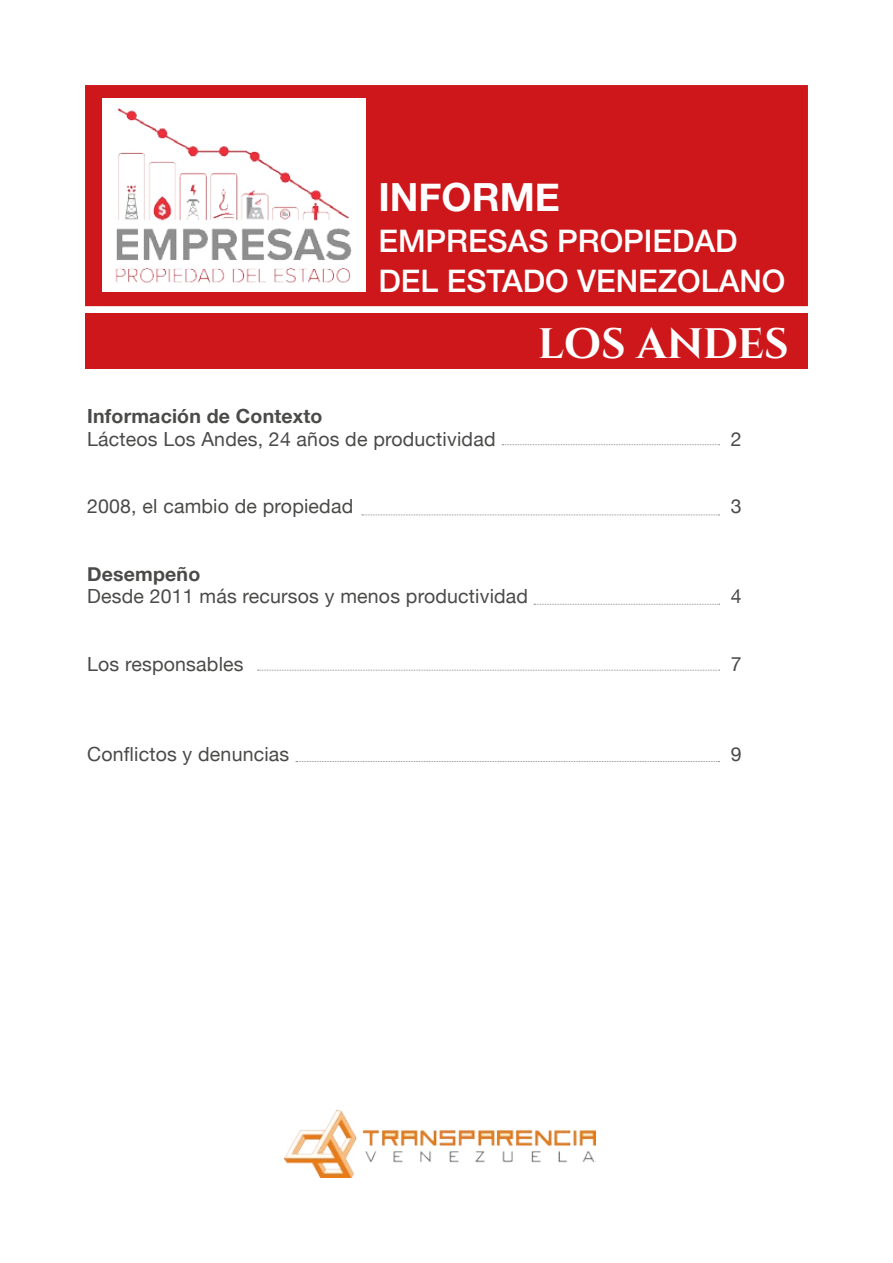
<style>
.page{position:relative;width:893px;height:1263px;background:#fff}
.page>*{position:absolute;margin:0;border:0;box-sizing:border-box;transform-origin:0 0}
.t1{font:700 42.6px "Cinzel";letter-spacing:-.005em;color:#fff}
.t2{font:700 38.7px "Helvetica Neue";color:#fff}
.t3{font:500 31.05px/40.5px "Helvetica Neue";color:#fff}
.t4{font:19.5px "Helvetica Neue";letter-spacing:.01em;color:#4a4a49}
.t5{font:700 19.5px "Helvetica Neue";letter-spacing:.01em;color:#4a4a49}
</style>
<div class="page">
<div style="left:85px;top:85px;width:723px;height:221px;background:#cd171a"></div>
<div style="left:102px;top:98px;width:264px;height:193px;background:#fff"></div>
<div style="left:85px;top:313px;width:723px;height:56px;background:#cd171a"></div>
<img style="left:115px;top:108px;width:237px;height:175px">
<img style="left:284px;top:1110px;width:311px;height:68px">
<svg style="left:502px;top:444px;width:218px;height:1px"></svg>
<svg style="left:362px;top:514px;width:358px;height:1px"></svg>
<svg style="left:534px;top:604px;width:186px;height:1px"></svg>
<svg style="left:258px;top:670px;width:462px;height:1px"></svg>
<svg style="left:296px;top:761px;width:424px;height:1px"></svg>
<h2 class="t2" style="left:378px;top:173px;width:183px">INFORME</h2>
<h3 class="t3" style="left:378px;top:218px;width:408px">EMPRESAS PROPIEDAD<br>DEL ESTADO VENEZOLANO</h3>
<h1 class="t1" style="left:538px;top:318px;width:252px">LOS ANDES</h1>
<p class="t5" style="left:87px;top:404px;width:237px">Información de Contexto</p>
<p class="t4" style="left:87px;top:427px;width:410px">Lácteos Los Andes, 24 años de productividad</p>
<p class="t4" style="left:731px;top:427px;width:12px">2</p>
<p class="t4" style="left:87px;top:494px;width:268px">2008, el cambio de propiedad</p>
<p class="t4" style="left:731px;top:494px;width:12px">3</p>
<p class="t5" style="left:87px;top:561px;width:115px">Desempeño</p>
<p class="t4" style="left:87px;top:584px;width:442px">Desde 2011 más recursos y menos productividad</p>
<p class="t4" style="left:731px;top:584px;width:12px">4</p>
<p class="t4" style="left:87px;top:652px;width:158px">Los responsables</p>
<p class="t4" style="left:731px;top:652px;width:12px">7</p>
<p class="t4" style="left:87px;top:742px;width:204px">Conflictos y denuncias</p>
<p class="t4" style="left:731px;top:742px;width:12px">9</p>
</div>
